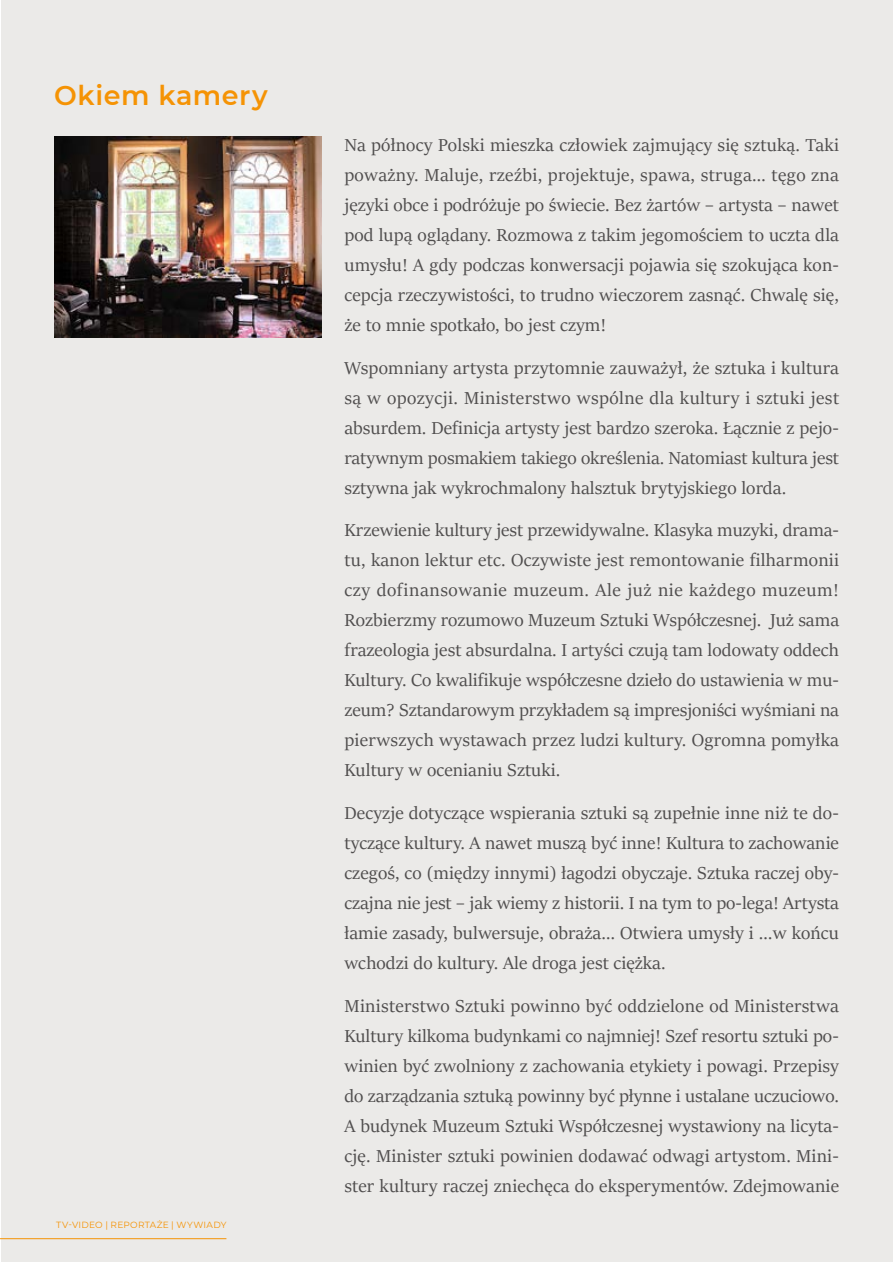
<style>
.page{position:relative;width:893px;height:1263px;background:#fff}
.page>*{position:absolute;margin:0;border:0;box-sizing:border-box;transform-origin:0 0}
.t1{font:600 27px "Montserrat";letter-spacing:.02em;color:#f59304}
.t2{font:19.5px/30px "Sitka Display";letter-spacing:.005em;color:#504e4e;text-align:justify}
.t3{font:9px "Montserrat";letter-spacing:.03em;color:#f59304}
</style>
<div class="page">
<div style="left:1px;top:0;width:892px;height:1262px;background:#ebeae8"></div>
<img style="left:54px;top:136px;width:268px;height:201px">
<hr style="left:0;top:1238px;width:226px;height:1px;background:#f59304">
<h1 class="t1" style="left:54px;top:76px;width:215px">Okiem kamery</h1>
<p class="t3" style="left:56px;top:1218px;width:172px">TV-VIDEO | REPORTAŻE | WYWIADY</p>
<p class="t2" style="left:344px;top:129px;width:496px">Na północy Polski mieszka człowiek zajmujący się sztuką. Taki poważny. Maluje, rzeźbi, projektuje, spawa, struga… tęgo zna języki obce i podróżuje po świecie. Bez żartów – artysta – nawet pod lupą oglądany. Rozmowa z takim jegomościem to uczta dla umysłu! A gdy podczas konwersacji pojawia się szokująca kon&shy;cepcja rzeczywistości, to trudno wieczorem zasnąć. Chwalę się, że to mnie spotkało, bo jest czym!</p>
<p class="t2" style="left:344px;top:352px;width:496px">Wspomniany artysta przytomnie zauważył, że sztuka i kultura są w opozycji. Ministerstwo wspólne dla kultury i sztuki jest absurdem. Definicja artysty jest bardzo szeroka. Łącznie z pejo&shy;ratywnym posmakiem takiego określenia. Natomiast kultura jest sztywna jak wykrochmalony halsztuk brytyjskiego lorda.</p>
<p class="t2" style="left:344px;top:514px;width:496px">Krzewienie kultury jest przewidywalne. Klasyka muzyki, drama&shy;tu, kanon lektur etc. Oczywiste jest remontowanie filharmonii czy dofinansowanie muzeum. Ale już nie każdego muzeum!<br>Rozbierzmy rozumowo Muzeum Sztuki Współczesnej. Już sama frazeologia jest absurdalna. I artyści czują tam lodowaty oddech Kultury. Co kwalifikuje współczesne dzieło do ustawienia w mu&shy;zeum? Sztandarowym przykładem są impresjoniści wyśmiani na pierwszych wystawach przez ludzi kultury. Ogromna pomyłka Kultury w ocenianiu Sztuki.</p>
<p class="t2" style="left:344px;top:797px;width:496px">Decyzje dotyczące wspierania sztuki są zupełnie inne niż te do&shy;tyczące kultury. A nawet muszą być inne! Kultura to zachowanie czegoś, co (między innymi) łagodzi obyczaje. Sztuka raczej oby&shy;czajna nie jest – jak wiemy z historii. I na tym to po-lega! Artysta łamie zasady, bulwersuje, obraża… Otwiera umysły i …w końcu wchodzi do kultury. Ale droga jest ciężka.</p>
<p class="t2" style="left:344px;top:990px;width:496px">Ministerstwo Sztuki powinno być oddzielone od Ministerstwa Kultury kilkoma budynkami co najmniej! Szef resortu sztuki po&shy;winien być zwolniony z zachowania etykiety i powagi. Przepisy do zarządzania sztuką powinny być płynne i ustalane uczuciowo.<br>A budynek Muzeum Sztuki Współczesnej wystawiony na licyta&shy;cję. Minister sztuki powinien dodawać odwagi artystom. Mini&shy;ster kultury raczej zniechęca do eksperymentów. Zdejmowanie</p>
</div>
